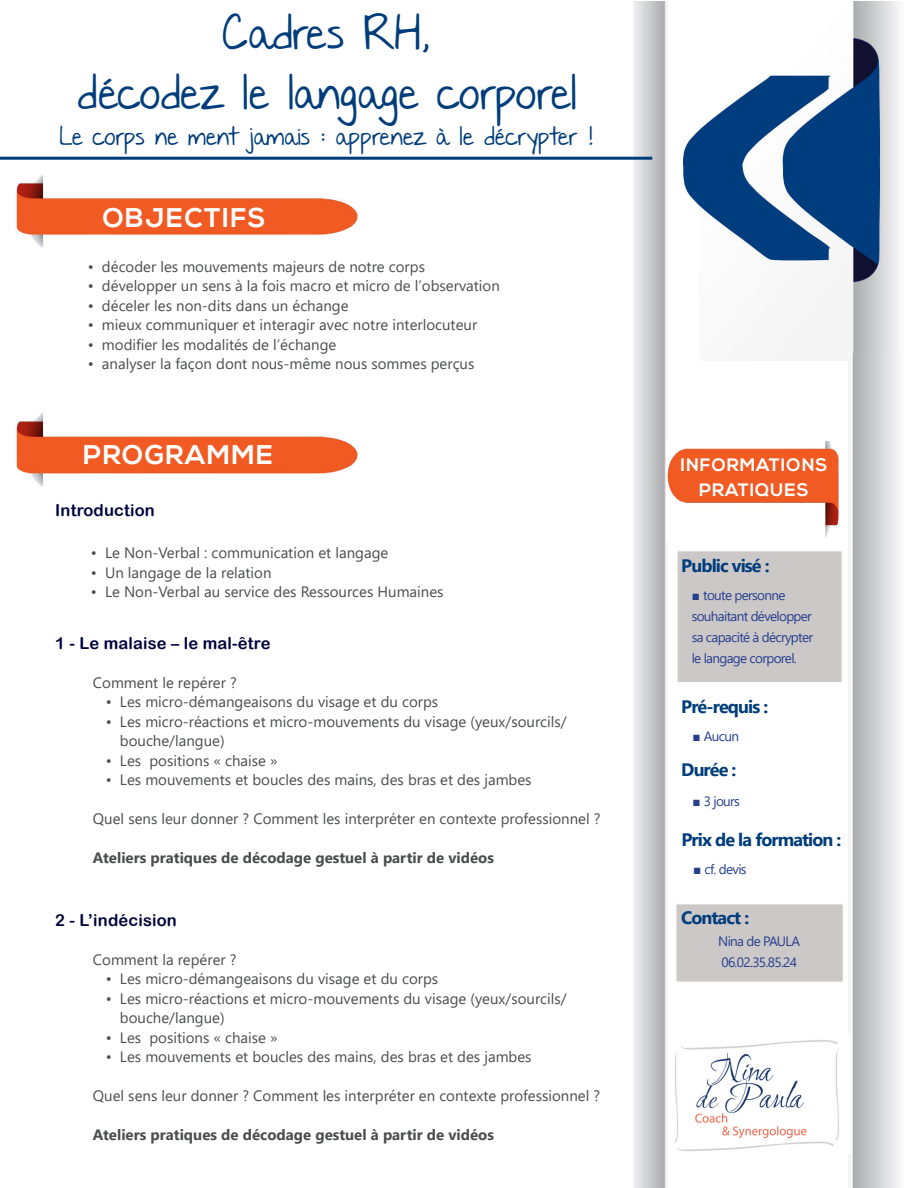
<style>
.page{position:relative;width:918px;height:1188px;background:#fff}
.page>*{position:absolute;margin:0;border:0;box-sizing:border-box;transform-origin:0 0}
.TitrePrincipal{font:39px "Nothing You Could Say";color:#013c7b}
.Main_Title_copy{font:700 27px "Nexa";letter-spacing:.05em;color:#fff}
.TitrePrincipal-2{font:21px "Nothing You Could Say";color:#013c7b}
.TitresGauches{font:700 18px "Segoe UI";letter-spacing:-.05em;color:#013c7b}
.Main_Title_copy-2{font:700 18px "Nexa";letter-spacing:.05em;color:#fff}
.Main_Title_copy-3{font:16.5px "Arial Rounded MT Bold";letter-spacing:.01em;color:#00033d}
.Enumerations{font:15px/19.5px "Segoe UI";color:#4b4c4d}
.Enumerations-2{font:700 15px "Segoe UI";color:#4b4c4d}
.TextesGauche{font:13.5px/21px "Segoe UI";letter-spacing:-.05em;color:#253f8e}
.s1{font-family:"Arial"}
</style>
<div class="page">
<div style="left:675px;top:903px;width:169px;height:80px;background:#cdc8c8;border:2px solid #fefbf8"></div>
<div style="left:676px;top:550px;width:167px;height:134px;background:#cdc8c8;border:2px solid #fefbf8"></div>
<img style="left:633px;top:1px;width:34px;height:1187px">
<img style="left:684px;top:1px;width:215px;height:353px">
<img style="left:852px;top:354px;width:47px;height:834px">
<img style="left:16px;top:175px;width:342px;height:72px">
<img style="left:16px;top:413px;width:342px;height:73px">
<img style="left:667px;top:442px;width:172px;height:96px">
<div style="left:0;top:157px;width:652px;height:3px;border:2px solid #013c7b"></div>
<img style="left:674px;top:1040px;width:165px;height:111px">
<p class="TitrePrincipal" style="left:222px;top:3px;width:211px">Cadres RH,</p>
<p class="TitrePrincipal" style="left:77px;top:63px;width:502px">décodez le langage corporel</p>
<p class="TitrePrincipal-2" style="left:59px;top:120px;width:536px">Le corps ne ment jamais : apprenez à le décrypter !</p>
<p class="Main_Title_copy" style="left:103px;top:202px;width:164px">OBJECTIFS</p>
<p class="Enumerations" style="left:88px;top:255px;width:339px">• décoder les mouvements majeurs de notre corps</p>
<p class="Enumerations" style="left:88px;top:275px;width:414px">• développer un sens à la fois macro et micro de l’observation</p>
<p class="Enumerations" style="left:88px;top:294px;width:262px">• déceler les non-dits dans un échange</p>
<p class="Enumerations" style="left:88px;top:314px;width:391px">• mieux communiquer et interagir avec notre interlocuteur</p>
<p class="Enumerations" style="left:88px;top:333px;width:250px">• modifier les modalités de l’échange</p>
<p class="Enumerations" style="left:88px;top:353px;width:388px">• analyser la façon dont nous-même nous sommes perçus</p>
<p class="Main_Title_copy" style="left:83px;top:440px;width:191px">PROGRAMME</p>
<p class="Main_Title_copy-3" style="left:55px;top:501px;width:101px">Introduction</p>
<p class="Enumerations" style="left:91px;top:542px;width:299px">• Le Non-Verbal : communication et langage</p>
<p class="Enumerations" style="left:91px;top:561px;width:182px">• Un langage de la relation</p>
<p class="Enumerations" style="left:91px;top:581px;width:354px">• Le Non-Verbal au service des Ressources Humaines</p>
<p class="Main_Title_copy-3" style="left:55px;top:633px;width:217px">1 - Le malaise – le mal-être</p>
<p class="Enumerations" style="left:93px;top:671px;width:145px">Comment le repérer ?</p>
<p class="Enumerations" style="left:106px;top:691px;width:334px">• Les micro-démangeaisons du visage et du corps</p>
<p class="Enumerations" style="left:120px;top:710px;width:448px;text-indent:-14px">• Les micro-réactions et micro-mouvements du visage (yeux/sourcils/ bouche/langue)</p>
<p class="Enumerations" style="left:106px;top:749px;width:174px">• Les positions « chaise »</p>
<p class="Enumerations" style="left:106px;top:769px;width:427px">• Les mouvements et boucles des mains, des bras et des jambes</p>
<p class="Enumerations" style="left:93px;top:808px;width:509px">Quel sens leur donner ? Comment les interpréter en contexte professionnel ?</p>
<p class="Enumerations-2" style="left:93px;top:844px;width:403px">Ateliers pratiques de décodage gestuel à partir de vidéos</p>
<p class="Main_Title_copy-3" style="left:55px;top:910px;width:123px">2 - L’indécision</p>
<p class="Enumerations" style="left:93px;top:949px;width:145px">Comment la repérer ?</p>
<p class="Enumerations" style="left:106px;top:968px;width:334px">• Les micro-démangeaisons du visage et du corps</p>
<p class="Enumerations" style="left:120px;top:988px;width:448px;text-indent:-14px">• Les micro-réactions et micro-mouvements du visage (yeux/sourcils/ bouche/langue)</p>
<p class="Enumerations" style="left:106px;top:1027px;width:174px">• Les positions « chaise »</p>
<p class="Enumerations" style="left:106px;top:1046px;width:427px">• Les mouvements et boucles des mains, des bras et des jambes</p>
<p class="Enumerations" style="left:93px;top:1085px;width:509px">Quel sens leur donner ? Comment les interpréter en contexte professionnel ?</p>
<p class="Enumerations-2" style="left:93px;top:1121px;width:403px">Ateliers pratiques de décodage gestuel à partir de vidéos</p>
<p class="Main_Title_copy-2" style="left:681px;top:454px;width:149px">INFORMATIONS</p>
<p class="Main_Title_copy-2" style="left:699px;top:479px;width:111px">PRATIQUES</p>
<p class="TitresGauches" style="left:681px;top:549px;width:90px">Public visé :</p>
<p class="TextesGauche" style="left:692px;top:583px;width:123px"><span class="s1">■</span> toute personne souhaitant développer sa capacité à décrypter le langage corporel.</p>
<p class="TitresGauches" style="left:681px;top:689px;width:88px">Pré-requis :</p>
<p class="TextesGauche" style="left:692px;top:724px;width:48px"><span class="s1">■</span> Aucun</p>
<p class="TitresGauches" style="left:681px;top:753px;width:57px">Durée :</p>
<p class="TextesGauche" style="left:692px;top:789px;width:49px"><span class="s1">■</span> 3 jours</p>
<p class="TitresGauches" style="left:681px;top:822px;width:162px">Prix de la formation :</p>
<p class="TextesGauche" style="left:693px;top:858px;width:55px"><span class="s1">■</span> cf. devis</p>
<p class="TitresGauches" style="left:681px;top:901px;width:70px">Contact :</p>
<p class="TextesGauche" style="left:718px;top:930px;width:84px">Nina de PAULA</p>
<p class="TextesGauche" style="left:721px;top:951px;width:77px">06.02.35.85.24</p>
</div>
